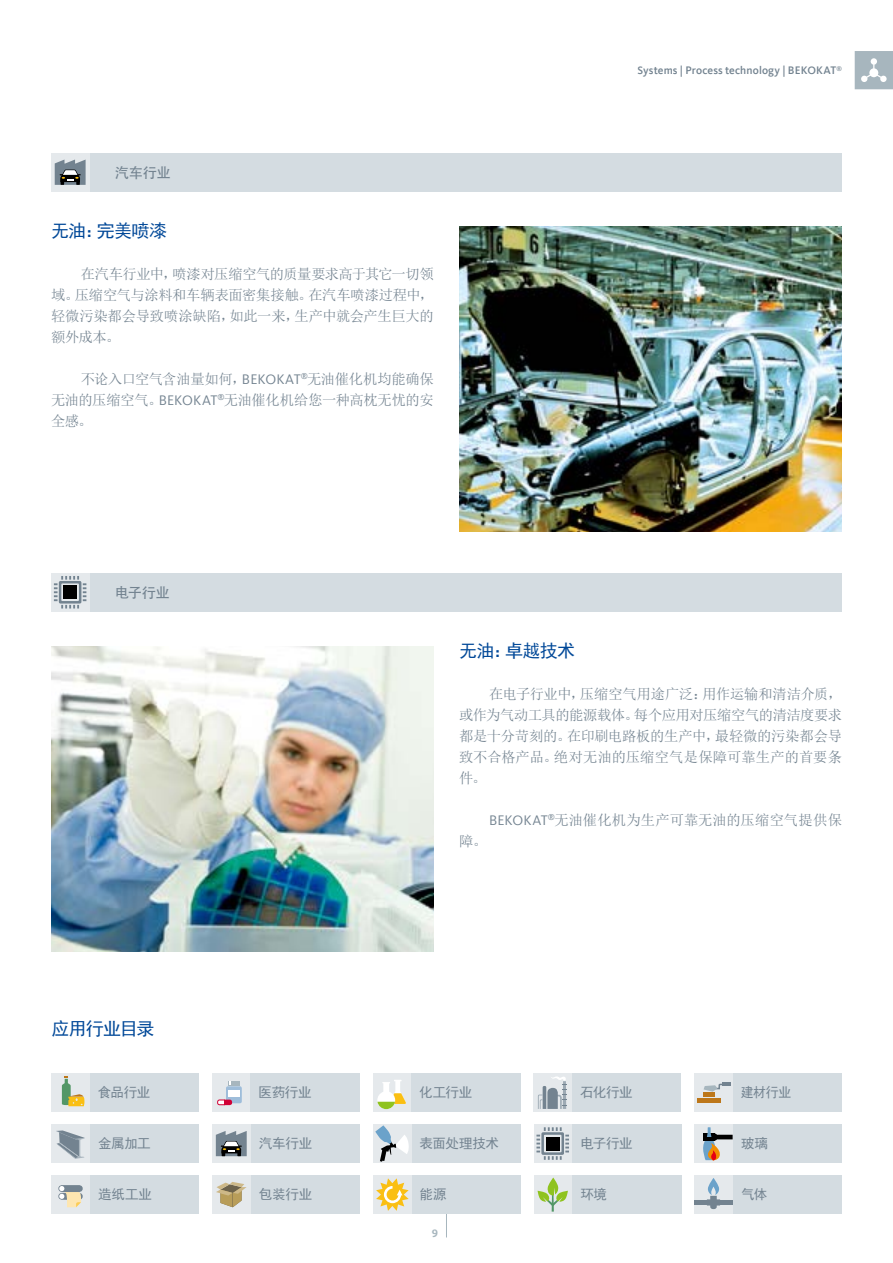
<style>
.page{position:relative;width:893px;height:1263px;background:#fff}
.page>*{position:absolute;margin:0;border:0;box-sizing:border-box;transform-origin:0 0}
.t1{font:18px "Sim Hei";letter-spacing:-.04em;color:#004898}
.t2{font:14.25px/21px "Sim Sun";letter-spacing:-.01em;color:#738390;text-align:justify}
.t3{font:14.25px "Sim Sun";letter-spacing:.01em;color:#738390}
.t4{font:14.25px "Adobe Heiti Std";letter-spacing:-.03em;color:#738390}
.t5{font:13.5px "Sim Hei";letter-spacing:-.02em;color:#738390}
.t6{font:13.5px "Sim Hei";letter-spacing:-.02em;color:#738390;scale:.95 1}
.t7{font:500 11.25px "Kievit Offc Pro";letter-spacing:.01em;color:#738390}
.t8{font:700 11.25px "Kievit Offc Pro";color:#a7b6be}
.s1{font-family:"Kievit Offc Pro"}
</style>
<div class="page">
<svg style="left:855px;top:51px;width:38px;height:38px"></svg>
<svg style="left:446px;top:1214px;width:1px;height:23px"></svg>
<div style="left:51px;top:1073px;width:148px;height:39px;background:#d4dce1"></div>
<div style="left:51px;top:1073px;width:38px;height:39px;background:#e5e9ec"></div>
<svg style="left:62px;top:1076px;width:23px;height:30px"></svg>
<div style="left:212px;top:1073px;width:148px;height:39px;background:#d4dce1"></div>
<div style="left:212px;top:1073px;width:38px;height:39px;background:#e5e9ec"></div>
<div style="left:226px;top:1086px;width:16px;height:17px;background:#9ebdda;border-radius:2px"></div>
<svg style="left:217px;top:1099px;width:15px;height:6px"></svg>
<svg style="left:228px;top:1081px;width:12px;height:4px"></svg>
<div style="left:228px;top:1090px;width:12px;height:7px;background:#fff"></div>
<div style="left:694px;top:1073px;width:148px;height:39px;background:#d4dce1"></div>
<div style="left:694px;top:1073px;width:38px;height:39px;background:#e5e9ec"></div>
<div style="left:697px;top:1098px;width:11px;height:5px;background:#bd771a"></div>
<div style="left:709px;top:1098px;width:12px;height:5px;background:#bd771a"></div>
<div style="left:703px;top:1092px;width:11px;height:5px;background:#bd771a"></div>
<svg style="left:703px;top:1082px;width:28px;height:10px"></svg>
<div style="left:533px;top:1073px;width:148px;height:39px;background:#d4dce1"></div>
<div style="left:533px;top:1073px;width:38px;height:39px;background:#e5e9ec"></div>
<svg style="left:538px;top:1076px;width:29px;height:33px"></svg>
<div style="left:372px;top:1073px;width:148px;height:39px;background:#d4dce1"></div>
<div style="left:372px;top:1073px;width:39px;height:39px;background:#e5e9ec"></div>
<svg style="left:377px;top:1080px;width:29px;height:29px"></svg>
<div style="left:51px;top:1175px;width:148px;height:39px;background:#d4dce1"></div>
<div style="left:51px;top:1175px;width:39px;height:39px;background:#e5e9ec"></div>
<div style="left:58px;top:1185px;width:25px;height:7px;background:#738390;border-radius:3px"></div>
<svg style="left:59px;top:1186px;width:22px;height:21px"></svg>
<div style="left:212px;top:1175px;width:148px;height:39px;background:#d4dce1"></div>
<div style="left:212px;top:1175px;width:38px;height:39px;background:#e5e9ec"></div>
<svg style="left:216px;top:1182px;width:31px;height:25px"></svg>
<div style="left:373px;top:1175px;width:148px;height:39px;background:#d4dce1"></div>
<div style="left:373px;top:1175px;width:38px;height:39px;background:#e5e9ec"></div>
<svg style="left:376px;top:1178px;width:33px;height:33px"></svg>
<div style="left:534px;top:1175px;width:148px;height:39px;background:#d4dce1"></div>
<div style="left:534px;top:1175px;width:38px;height:39px;background:#e5e9ec"></div>
<svg style="left:538px;top:1177px;width:30px;height:34px"></svg>
<div style="left:694px;top:1175px;width:148px;height:39px;background:#d4dce1"></div>
<div style="left:694px;top:1175px;width:39px;height:39px;background:#e5e9ec"></div>
<div style="left:694px;top:1200px;width:39px;height:5px;background:#738390"></div>
<svg style="left:707px;top:1178px;width:13px;height:31px"></svg>
<div style="left:51px;top:1124px;width:148px;height:39px;background:#d4dce1"></div>
<div style="left:51px;top:1124px;width:39px;height:39px;background:#e5e9ec"></div>
<svg style="left:56px;top:1130px;width:29px;height:29px"></svg>
<div style="left:212px;top:1124px;width:148px;height:39px;background:#d4dce1"></div>
<svg style="left:212px;top:1124px;width:38px;height:39px"></svg>
<svg style="left:216px;top:1131px;width:31px;height:25px"></svg>
<div style="left:694px;top:1124px;width:148px;height:39px;background:#d4dce1"></div>
<div style="left:694px;top:1124px;width:39px;height:39px;background:#e5e9ec"></div>
<svg style="left:703px;top:1127px;width:30px;height:33px"></svg>
<div style="left:373px;top:1124px;width:148px;height:39px;background:#d4dce1"></div>
<div style="left:373px;top:1124px;width:38px;height:39px;background:#e5e9ec"></div>
<svg style="left:375px;top:1125px;width:34px;height:37px"></svg>
<div style="left:534px;top:1124px;width:148px;height:39px;background:#d4dce1"></div>
<div style="left:534px;top:1124px;width:38px;height:39px;background:#e5e9ec"></div>
<svg style="left:536px;top:1127px;width:33px;height:33px"></svg>
<div style="left:51px;top:153px;width:791px;height:38px;background:#d4dce1"></div>
<img style="left:459px;top:227px;width:383px;height:304px">
<div style="left:51px;top:153px;width:38px;height:38px;background:#e5e9ec"></div>
<svg style="left:55px;top:160px;width:31px;height:25px"></svg>
<div style="left:51px;top:573px;width:791px;height:38px;background:#d4dce1"></div>
<img style="left:51px;top:647px;width:383px;height:304px">
<div style="left:51px;top:573px;width:38px;height:38px;background:linear-gradient(to right,#e4e8eb,#e5e9ec)"></div>
<svg style="left:54px;top:576px;width:32px;height:32px"></svg>
<p class="t4" style="left:115px;top:164px;width:57px">汽车行业</p>
<p class="t1" style="left:51px;top:222px;width:118px">无油：完美喷漆</p>
<p class="t2" style="left:51px;top:263px;width:384px;text-indent:30px">在汽车行业中，喷漆对压缩空气的质量要求高于其它一切领域。压缩空气与涂料和车辆表面密集接触。在汽车喷漆过程中，轻微污染都会导致喷涂缺陷，如此一来，生产中就会产生巨大的额外成本。</p>
<p class="t2" style="left:51px;top:368px;width:384px;text-indent:30px">不论入口空气含油量如何，<span class="s1">BEKOKAT</span><sup>®</sup>无油催化机均能确保无油的压缩空气。<span class="s1">BEKOKAT</span><sup>®</sup>无油催化机给您一种高枕无忧的安全感。</p>
<p class="t7" style="left:637px;top:64px;width:206px">Systems | Process technology | BEKOKAT<sup>®</sup></p>
<p class="t4" style="left:115px;top:584px;width:57px">电子行业</p>
<p class="t1" style="left:459px;top:642px;width:117px">无油：卓越技术</p>
<p class="t2" style="left:459px;top:683px;width:384px;text-indent:30px">在电子行业中，压缩空气用途广泛：用作运输和清洁介质，或作为气动工具的能源载体。每个应用对压缩空气的清洁度要求都是十分苛刻的。在印刷电路板的生产中，最轻微的污染都会导致不合格产品。绝对无油的压缩空气是保障可靠生产的首要条件。</p>
<p class="t3" style="left:489px;top:813px;width:354px"><span class="s1">BEKOKAT</span><sup>®</sup>无油催化机为生产可靠无油的压缩空气提供保</p>
<p class="t2" style="left:459px;top:830px;width:29px">障。</p>
<p class="t1" style="left:51px;top:1020px;width:105px">应用行业目录</p>
<p class="t5" style="left:98px;top:1085px;width:54px">食品行业</p>
<p class="t5" style="left:259px;top:1085px;width:55px">医药行业</p>
<p class="t5" style="left:419px;top:1085px;width:54px">化工行业</p>
<p class="t5" style="left:580px;top:1085px;width:54px">石化行业</p>
<p class="t6" style="left:741px;top:1085px;width:55px">建材行业</p>
<p class="t5" style="left:98px;top:1136px;width:54px">金属加工</p>
<p class="t5" style="left:259px;top:1136px;width:55px">汽车行业</p>
<p class="t5" style="left:420px;top:1136px;width:81px">表面处理技术</p>
<p class="t5" style="left:580px;top:1136px;width:54px">电子行业</p>
<p class="t5" style="left:741px;top:1136px;width:28px">玻璃</p>
<p class="t5" style="left:98px;top:1187px;width:55px">造纸工业</p>
<p class="t5" style="left:259px;top:1187px;width:55px">包装行业</p>
<p class="t5" style="left:420px;top:1187px;width:28px">能源</p>
<p class="t5" style="left:580px;top:1187px;width:28px">环境</p>
<p class="t5" style="left:741px;top:1187px;width:28px">气体</p>
<p class="t8" style="left:432px;top:1227px;width:8px">9</p>
</div>
